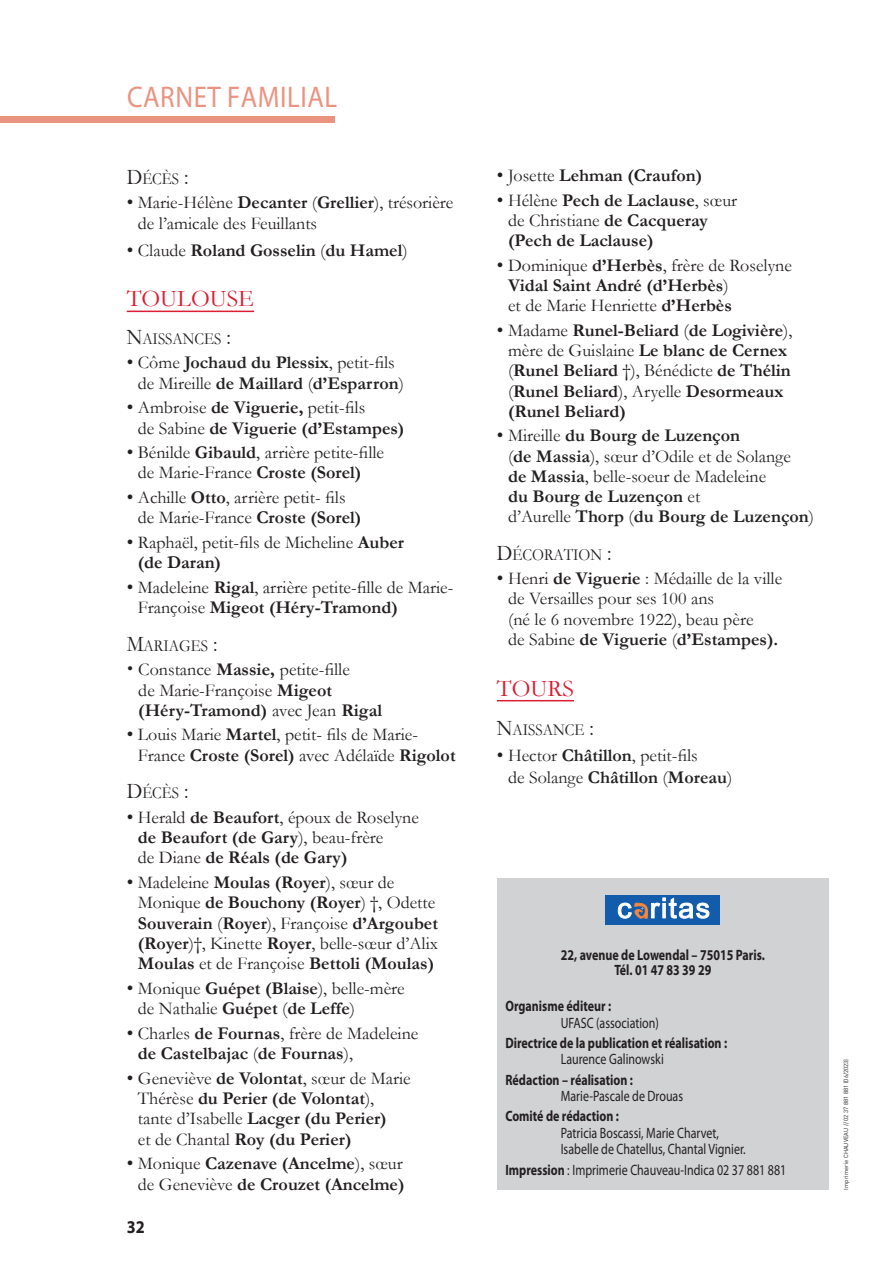
<style>
.page{position:relative;width:893px;height:1261px;background:#fff}
.page>*{position:absolute;margin:0;border:0;box-sizing:border-box;transform-origin:0 0}
.t1{font:30px "Myriad Pro";letter-spacing:.02em;color:#eb9381;scale:.9 1}
.t2{font:24px "Garamond";color:#db1e30}
.t3{font:18px/20.4px "Garamond";color:#231f20}
.t4{font:700 18px/20.4px "Garamond";color:#231f20}
.t5{font:700 18px/20.2px "Garamond";color:#222}
.t6{font:18px/21.6px "Garamond";color:#222}
.t7{font:700 18px "Myriad Pro";color:#231f20;scale:.9 1}
.t8{font:16.8px "Garamond";color:#231f20;scale:.9 1}
.t9{font:15px/16.5px "Myriad Pro";color:#231f20;scale:.8 1}
.t10{font:700 15px/15px "Myriad Pro";color:#231f20;text-align:center;scale:.8 1}
.t11{font:6px "DIN Pro";color:#231f20}
.s1{font-size:22.5px}
.s2{font-size:18.75px}
.s3{font-weight:700}
.s4{font-weight:400;font-size:18.75px}
.s5{font-weight:400}
.s6{font-weight:400;font-size:18.75px;color:#231f20}
.s7{font-family:"Helvetica";font-size:18.75px}
.s8{font-size:18.75px;color:#231f20}
</style>
<div class="page">
<hr style="left:127px;top:311px;width:127px;height:1px;background:#db1e30">
<hr style="left:497px;top:700px;width:77px;height:1px;background:#db1e30">
<div style="left:0;top:116px;width:335px;height:6px;background:#eb9381"></div>
<div style="left:497px;top:878px;width:331px;height:312px;background:#d1d2d4"></div>
<svg style="left:605px;top:895px;width:114px;height:30px"></svg>
<h1 class="t1" style="left:127px;top:78px;width:235px">CARNET FAMILIAL</h1>
<p class="t8" style="left:127px;top:167px;width:70px"><span class="s1">D</span>ÉCÈS <span class="s1">:</span></p>
<p class="t3" style="left:138px;top:192px;width:317px;text-indent:-11px"><span class="s2">•</span> Marie-Hélène <span class="s3">Decanter</span> (<span class="s3">Grellier</span>), trésorière de l’amicale des Feuillants</p>
<p class="t4" style="left:127px;top:240px;width:282px"><span class="s4">•</span> <span class="s5">Claude</span> Roland Gosselin <span class="s5">(</span>du Hamel<span class="s5">)</span></p>
<h2 class="t2" style="left:127px;top:283px;width:129px">TOULOUSE</h2>
<p class="t8" style="left:127px;top:327px;width:117px"><span class="s1">N</span>AISSANCES <span class="s1">:</span></p>
<p class="t5" style="left:138px;top:352px;width:267px;text-indent:-11px"><span class="s6">•</span> <span class="s5">Côme</span> Jochaud du Plessix<span class="s5">, petit-fils de Mireille</span> de Maillard <span class="s5">(</span>d’Esparron<span class="s5">)</span></p>
<p class="t4" style="left:138px;top:397px;width:268px;text-indent:-11px"><span class="s4">•</span> <span class="s5">Ambroise</span> de Viguerie, <span class="s5">petit-fils<br>de Sabine</span> de Viguerie (d’Estampes)</p>
<p class="t3" style="left:138px;top:442px;width:248px;text-indent:-11px"><span class="s2">•</span> Bénilde <span class="s3">Gibauld</span>, arrière petite-fille de Marie-France <span class="s3">Croste (Sorel)</span></p>
<p class="t3" style="left:138px;top:487px;width:225px;text-indent:-11px"><span class="s2">•</span> Achille <span class="s3">Otto</span>, arrière petit- fils de Marie-France <span class="s3">Croste (Sorel)</span></p>
<p class="t3" style="left:138px;top:532px;width:267px;text-indent:-11px"><span class="s2">•</span> Raphaël, petit-fils de Micheline <span class="s3">Auber (de Daran)</span></p>
<p class="t3" style="left:138px;top:577px;width:317px;text-indent:-11px"><span class="s2">•</span> Madeleine <span class="s3">Rigal</span>, arrière petite-fille de Marie-<br>Françoise <span class="s3">Migeot (Héry-Tramond)</span></p>
<p class="t8" style="left:127px;top:634px;width:102px"><span class="s1">M</span>ARIAGES <span class="s1">:</span></p>
<p class="t3" style="left:138px;top:659px;width:245px;text-indent:-12px"><span class="s7">•</span> Constance <span class="s3">Massie,</span> petite-fille<br>de Marie-Françoise <span class="s3">Migeot (Héry-Tramond)</span> avec Jean <span class="s3">Rigal</span></p>
<p class="t3" style="left:138px;top:724px;width:319px;text-indent:-11px"><span class="s2">•</span> Louis Marie <span class="s3">Martel</span>, petit- fils de Marie-<br>France <span class="s3">Croste (Sorel)</span> avec Adélaïde <span class="s3">Rigolot</span></p>
<p class="t8" style="left:127px;top:782px;width:70px"><span class="s1">D</span>ÉCÈS <span class="s1">:</span></p>
<p class="t4" style="left:138px;top:807px;width:282px;text-indent:-11px"><span class="s4">•</span> <span class="s5">Herald</span> de Beaufort<span class="s5">, époux de Roselyne </span>de Beaufort (de Gary<span class="s5">), beau-frère<br>de Diane</span> de Réals (de Gary)</p>
<p class="t3" style="left:138px;top:872px;width:301px;text-indent:-11px"><span class="s2">•</span> Madeleine <span class="s3">Moulas (Royer</span>), sœur de Monique <span class="s3">de Bouchony (Royer</span>) †, Odette <span class="s3">Souverain</span> (<span class="s3">Royer</span>), Françoise <span class="s3">d’Argoubet (Royer</span>)†, Kinette <span class="s3">Royer</span>, belle-sœur d’Alix <span class="s3">Moulas</span> et de Françoise <span class="s3">Bettoli (Moulas)</span></p>
<p class="t3" style="left:138px;top:978px;width:268px;text-indent:-11px"><span class="s2">•</span> Monique <span class="s3">Guépet (Blaise</span>), belle-mère de Nathalie <span class="s3">Guépet</span> (<span class="s3">de Leffe</span>)</p>
<p class="t4" style="left:138px;top:1023px;width:282px;text-indent:-11px"><span class="s4">•</span> <span class="s5">Charles</span> de Fournas<span class="s5">, frère de Madeleine </span>de Castelbajac <span class="s5">(</span>de Fournas<span class="s5">),</span></p>
<p class="t4" style="left:138px;top:1068px;width:274px;text-indent:-11px"><span class="s4">•</span> <span class="s5">Geneviève</span> de Volontat<span class="s5">, sœur de Marie Thérèse</span> du Perier (de Volontat<span class="s5">), tante d’Isabelle</span> Lacger (du Perier)<br><span class="s5">et de Chantal</span> Roy (du Perier)</p>
<p class="t4" style="left:127px;top:1153px;width:279px;text-align:right"><span class="s4">•</span> <span class="s5">Monique</span> Cazenave (Ancelme<span class="s5">), sœur de Geneviève</span> de Crouzet (Ancelme)</p>
<p class="t7" style="left:127px;top:1215px;width:21px">32</p>
<p class="t4" style="left:497px;top:166px;width:207px"><span class="s4">•</span> <span class="s5">Josette</span> Lehman (Craufon)</p>
<p class="t4" style="left:508px;top:190px;width:230px;text-indent:-11px"><span class="s4">•</span> <span class="s5">Hélène</span> Pech de Laclause<span class="s5">, sœur de Christiane</span> de Cacqueray (Pech de Laclause)</p>
<p class="t3" style="left:508px;top:255px;width:285px;text-indent:-11px"><span class="s2">•</span> Dominique <span class="s3">d’Herbès</span>, frère de Roselyne<br><span class="s3">Vidal Saint André (d’Herbès</span>)<br>et de Marie Henriette <span class="s3">d’Herbès</span></p>
<p class="t4" style="left:508px;top:320px;width:286px;text-indent:-11px"><span class="s4">•</span> <span class="s5">Madame</span> Runel-Beliard <span class="s5">(</span>de Logivière<span class="s5">), mère de Guislaine</span> Le blanc de Cernex <span class="s5">(</span>Runel Beliard <span class="s5">†), Bénédicte</span> de Thélin <span class="s5">(</span>Runel Beliard<span class="s5">), Aryelle</span> Desormeaux (Runel Beliard)</p>
<p class="t5" style="left:508px;top:426px;width:307px;text-indent:-11px"><span class="s6">•</span> <span class="s5">Mireille</span> du Bourg de Luzençon<br><span class="s5">(</span>de Massia<span class="s5">), sœur d’Odile et de Solange<br></span>de Massia<span class="s5">, belle-soeur de Madeleine<br></span>du Bourg de Luzençon <span class="s5">et<br>d’Aurelle</span> Thorp <span class="s5">(</span>du Bourg de Luzençon<span class="s5">)</span></p>
<p class="t8" style="left:497px;top:543px;width:129px"><span class="s1">D</span>ÉCORATION <span class="s1">:</span></p>
<p class="t3" style="left:508px;top:568px;width:275px;text-indent:-11px"><span class="s2">•</span> Henri <span class="s3">de Viguerie</span> : Médaille de la ville de Versailles pour ses 100 ans<br>(né le 6 novembre 1922), beau père<br>de Sabine <span class="s3">de Viguerie</span> (<span class="s3">d’Estampes).</span></p>
<h2 class="t2" style="left:497px;top:672px;width:78px">TOURS</h2>
<p class="t8" style="left:497px;top:719px;width:109px"><span class="s1">N</span>AISSANCE <span class="s1">:</span></p>
<p class="t6" style="left:508px;top:744px;width:226px;text-indent:-11px"><span class="s8">•</span> Hector <span class="s3">Châtillon</span>, petit-fils<br>de Solange <span class="s3">Châtillon</span> (<span class="s3">Moreau</span>)</p>
<p class="t10" style="left:560px;top:947px;width:256px">22, avenue de Lowendal – 75015 Paris.<br>Tél. 01 47 83 39 29</p>
<p class="t10" style="left:505px;top:998px;width:134px">Organisme éditeur :</p>
<p class="t9" style="left:560px;top:1014px;width:124px">UFASC (association)</p>
<p class="t10" style="left:505px;top:1035px;width:278px">Directrice de la publication et réalisation :</p>
<p class="t9" style="left:560px;top:1051px;width:130px">Laurence Galinowski</p>
<p class="t10" style="left:505px;top:1072px;width:161px">Rédaction – réalisation :</p>
<p class="t9" style="left:560px;top:1088px;width:154px">Marie-Pascale de Drouas</p>
<p class="t10" style="left:505px;top:1108px;width:143px">Comité de rédaction :</p>
<p class="t9" style="left:560px;top:1124px;width:233px">Patricia Boscassi, Marie Charvet,<br>Isabelle de Chatellus, Chantal Vignier.</p>
<p class="t9" style="left:505px;top:1161px;width:352px"><span class="s3">Impression</span> : Imprimerie Chauveau-Indica 02 37 881 881</p>
<p class="t11" style="left:841px;top:1190px;width:132px;rotate:-90deg">Imprimerie CHAUVEAU // 02 37 881 881 (06/2023)</p>
</div>
